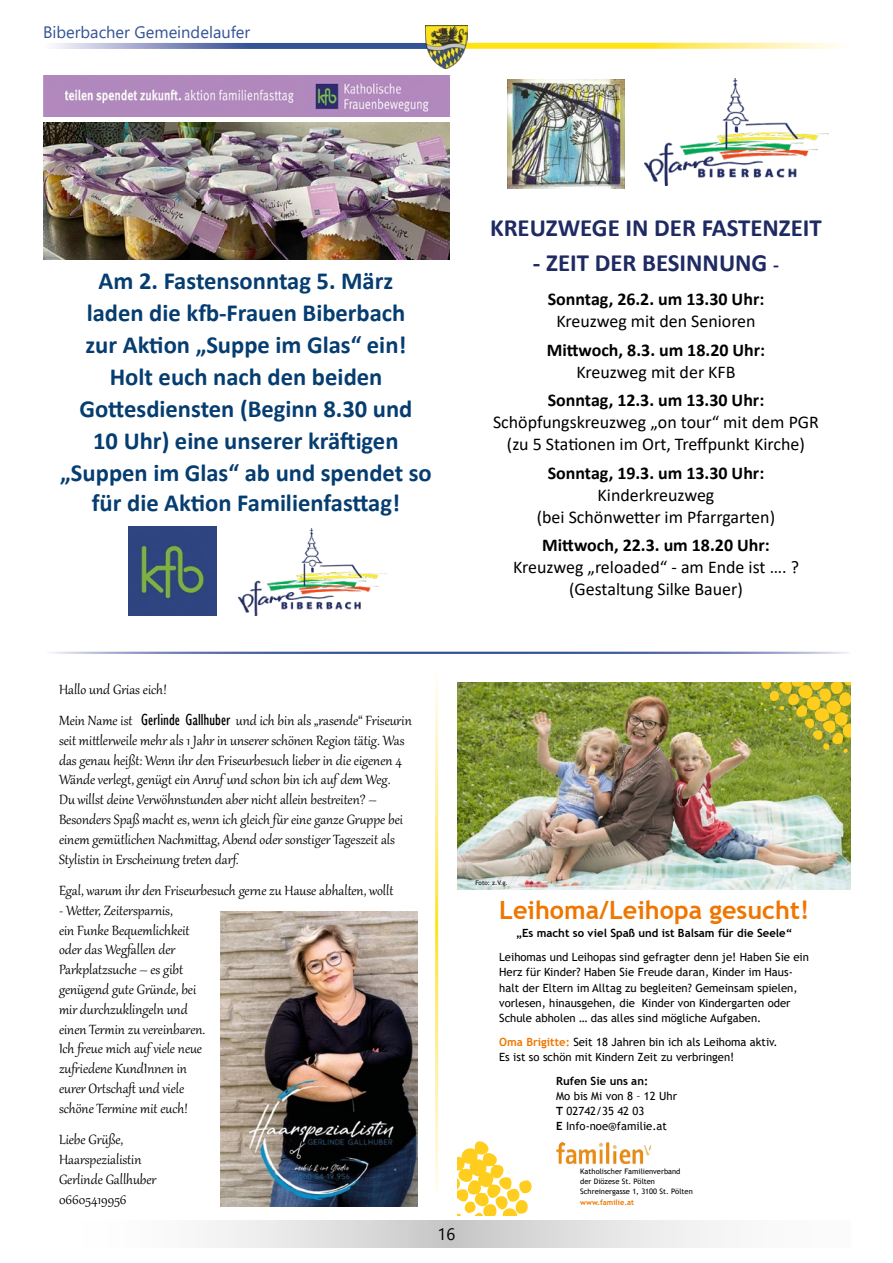
<style>
.page{position:relative;width:893px;height:1263px;background:#fff}
.page>*{position:absolute;margin:0;border:0;box-sizing:border-box;transform-origin:0 0}
.t1{font:700 25.2px "Trebuchet MS";color:#ee7601}
.t2{font:700 24.9px "Calibri";color:#1f2a62}
.t3{font:700 24.6px/31.8px "Calibri";color:#063d71;text-align:center}
.t4{font:18px/21.9px "Calibri";color:#000;text-align:center}
.t5{font:700 18px "Calibri";color:#000}
.t6{font:16.5px/19.8px "Gabriola";color:#000}
.t7{font:16.5px "Segoe UI";color:#345394}
.t8{font:16.5px "Segoe UI";color:#000}
.t9{font:11.25px/15.1px "Trebuchet MS";color:#000}
.t10{font:700 11.25px "Trebuchet MS";color:#000}
.t11{font:7.5px/10.1px "Trebuchet MS";color:#000}
.t12{font:700 7.5px "Trebuchet MS";color:#ee7601}
.t13{font:6.3px "Trebuchet MS";color:#000}
.s1{font-size:19.35px}
.s2{font-family:"Gill Sans";font-stretch:condensed}
.s3{font-weight:700;color:#ee7601}
.s4{font-weight:700}
</style>
<div class="page">
<svg style="left:208px;top:1220px;width:513px;height:27px"></svg>
<svg style="left:56px;top:43px;width:370px;height:6px;background:#677baf"></svg>
<svg style="left:467px;top:43px;width:373px;height:6px;background:#feea5d"></svg>
<img style="left:426px;top:26px;width:41px;height:42px">
<img style="left:43px;top:76px;width:406px;height:40px">
<img style="left:43px;top:123px;width:406px;height:136px">
<img style="left:238px;top:529px;width:148px;height:86px">
<img style="left:128px;top:527px;width:89px;height:89px">
<img style="left:508px;top:80px;width:116px;height:109px">
<img style="left:645px;top:78px;width:183px;height:107px">
<img style="left:457px;top:682px;width:393px;height:207px">
<img style="left:556px;top:1142px;width:96px;height:23px">
<svg style="left:457px;top:1141px;width:75px;height:75px"></svg>
<svg style="left:754px;top:682px;width:97px;height:71px;background:#aaa72d"></svg>
<img style="left:221px;top:911px;width:196px;height:295px">
<p class="t7" style="left:43px;top:16px;width:209px">Biberbacher Gemeindelaufer</p>
<p class="t3" style="left:60px;top:265px;width:373px">Am 2. Fastensonntag 5. März<br>laden die kfb-Frauen Biberbach<br>zur Aktion „Suppe im Glas“ ein!<br>Holt euch nach den beiden<br>Gottesdiensten (Beginn 8.30 und<br>10 Uhr) eine unserer kräftigen „Suppen im Glas“ ab und spendet so für die Aktion Familienfasttag!</p>
<h2 class="t2" style="left:490px;top:210px;width:333px">KREUZWEGE IN DER FASTENZEIT</h2>
<h2 class="t2" style="left:533px;top:245px;width:248px">- ZEIT DER BESINNUNG <span class="s1">-</span></h2>
<p class="t5" style="left:548px;top:287px;width:218px">Sonntag, 26.2. um 13.30 Uhr:</p>
<p class="t4" style="left:556px;top:310px;width:201px">Kreuzweg mit den Senioren</p>
<p class="t5" style="left:547px;top:337px;width:220px">Mittwoch, 8.3. um 18.20 Uhr:</p>
<p class="t4" style="left:576px;top:360px;width:161px">Kreuzweg mit der KFB</p>
<p class="t5" style="left:548px;top:388px;width:218px">Sonntag, 12.3. um 13.30 Uhr:</p>
<p class="t4" style="left:493px;top:411px;width:327px">Schöpfungskreuzweg „on tour“ mit dem PGR (zu 5 Stationen im Ort, Treffpunkt Kirche)</p>
<p class="t5" style="left:548px;top:460px;width:218px">Sonntag, 19.3. um 13.30 Uhr:</p>
<p class="t4" style="left:537px;top:483px;width:240px">Kinderkreuzweg<br>(bei Schönwetter im Pfarrgarten)</p>
<p class="t5" style="left:542px;top:532px;width:229px">Mittwoch, 22.3. um 18.20 Uhr:</p>
<p class="t4" style="left:513px;top:556px;width:287px">Kreuzweg „reloaded“ - am Ende ist …. ? (Gestaltung Silke Bauer)</p>
<p class="t6" style="left:59px;top:672px;width:354px;line-height:31.3px">Hallo und Grias eich!<br>Mein Name ist <span class="s2">Gerlinde Gallhuber</span> und ich bin als „rasende“ Friseurin</p>
<p class="t6" style="left:59px;top:729px;width:347px">seit mittlerweile mehr als 1 Jahr in unserer schönen Region tätig. Was das genau heißt: Wenn ihr den Friseurbesuch lieber in die eigenen 4<br>Wände verlegt, genügt ein Anruf und schon bin ich auf dem Weg.<br>Du willst deine Verwöhnstunden aber nicht allein bestreiten? – Besonders Spaß macht es, wenn ich gleich für eine ganze Gruppe bei einem gemütlichen Nachmittag, Abend oder sonstiger Tageszeit als Stylistin in Erscheinung treten darf.</p>
<p class="t6" style="left:59px;top:879px;width:336px">Egal, warum ihr den Friseurbesuch gerne zu Hause abhalten, wollt</p>
<p class="t6" style="left:59px;top:899px;width:148px">- Wetter, Zeitersparnis,<br>ein Funke Bequemlichkeit oder das Wegfallen der<br>Parkplatzsuche – es gibt genügend gute Gründe, bei mir durchzuklingeln und einen Termin zu vereinbaren.<br>Ich freue mich auf viele neue zufriedene KundInnen in eurer Ortschaft und viele schöne Termine mit euch!</p>
<p class="t6" style="left:59px;top:1128px;width:99px">Liebe Grüße,<br>Haarspezialistin<br>Gerlinde Gallhuber<br>06605419956</p>
<p class="t8" style="left:438px;top:1218px;width:19px">16</p>
<p class="t13" style="left:475px;top:878px;width:34px">Foto: z.V.g.</p>
<h1 class="t1" style="left:499px;top:894px;width:311px">Leihoma/Leihopa gesucht!</h1>
<p class="t10" style="left:516px;top:926px;width:278px">„Es macht so viel Spaß und ist Balsam für die Seele“</p>
<p class="t9" style="left:499px;top:950px;width:311px">Leihomas und Leihopas sind gefragter denn je! Haben Sie ein Herz für Kinder? Haben Sie Freude daran, Kinder im Haus&shy;halt der Eltern im Alltag zu begleiten? Gemeinsam spielen, vorlesen, hinausgehen, die Kinder von Kindergarten oder Schule abholen … das alles sind mögliche Aufgaben.</p>
<p class="t9" style="left:499px;top:1034px;width:280px"><span class="s3">Oma Brigitte:</span> Seit 18 Jahren bin ich als Leihoma aktiv.<br>Es ist so schön mit Kindern Zeit zu verbringen!</p>
<p class="t10" style="left:556px;top:1074px;width:93px">Rufen Sie uns an:</p>
<p class="t9" style="left:556px;top:1088px;width:122px">Mo bis Mi von 8 – 12 Uhr<br><span class="s4">T</span> 02742/35 42 03<br><span class="s4">E</span> Info-noe@familie.at</p>
<p class="t11" style="left:580px;top:1166px;width:114px">Katholischer Familienverband der Diözese St. Pölten<br>Schreinergasse 1, 3100 St. Pölten</p>
<p class="t12" style="left:580px;top:1197px;width:55px">www.familie.at</p>
</div>
